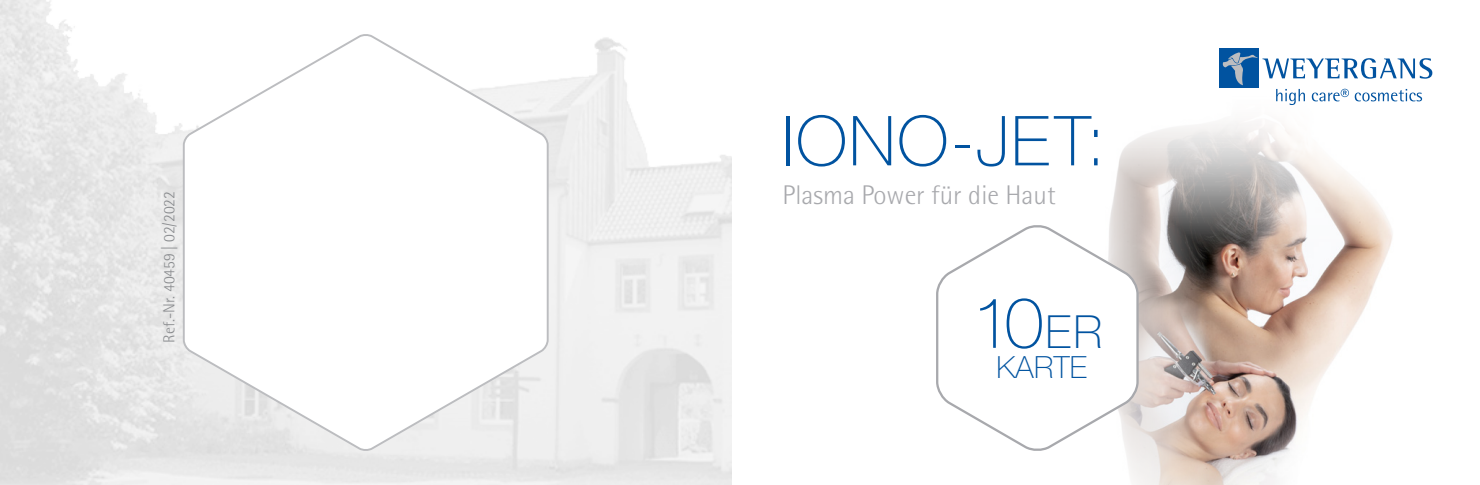
<style>
.page{position:relative;width:1480px;height:485px;background:#fff}
.page>*{position:absolute;margin:0;border:0;box-sizing:border-box;transform-origin:0 0}
.t1{font:100 70.5px "Helvetica Neue LT Pro";color:#0153a0}
.t2{font:100 69px "Helvetica Neue LT Pro";letter-spacing:.025em;color:#0153a0}
.t3{font:100 30.6px "Helvetica Neue LT Pro";letter-spacing:.01em;color:#0153a0}
.t4{font:300 27px "Rotis Semi Sans Std";color:#a8a9ad}
.t5{font:300 16.2px "Rotis Semi Sans Std";color:#8a8c8f}
.s1{font-size:45.6px}
</style>
<div class="page">
<img style="left:1110px;top:123px;width:283px;height:362px">
<svg style="left:936px;top:222px;width:204px;height:232px"></svg>
<svg style="left:182px;top:34px;width:368px;height:419px"></svg>
<div style="left:1219px;top:48px;width:40px;height:40px;background:#0153a0"></div>
<svg style="left:1222px;top:52px;width:210px;height:53px"></svg>
<p class="t5" style="left:160px;top:343px;width:153px;rotate:-90deg">Ref.-Nr. 40459 | 02/2022</p>
<h2 class="t2" style="left:782px;top:100px;width:324px">IONO-JET:</h2>
<p class="t4" style="left:782px;top:179px;width:275px">Plasma Power für die Haut</p>
<h1 class="t1" style="left:972px;top:281px;width:131px">10<span class="s1">ER</span></h1>
<p class="t3" style="left:996px;top:349px;width:92px">KARTE</p>
</div>
